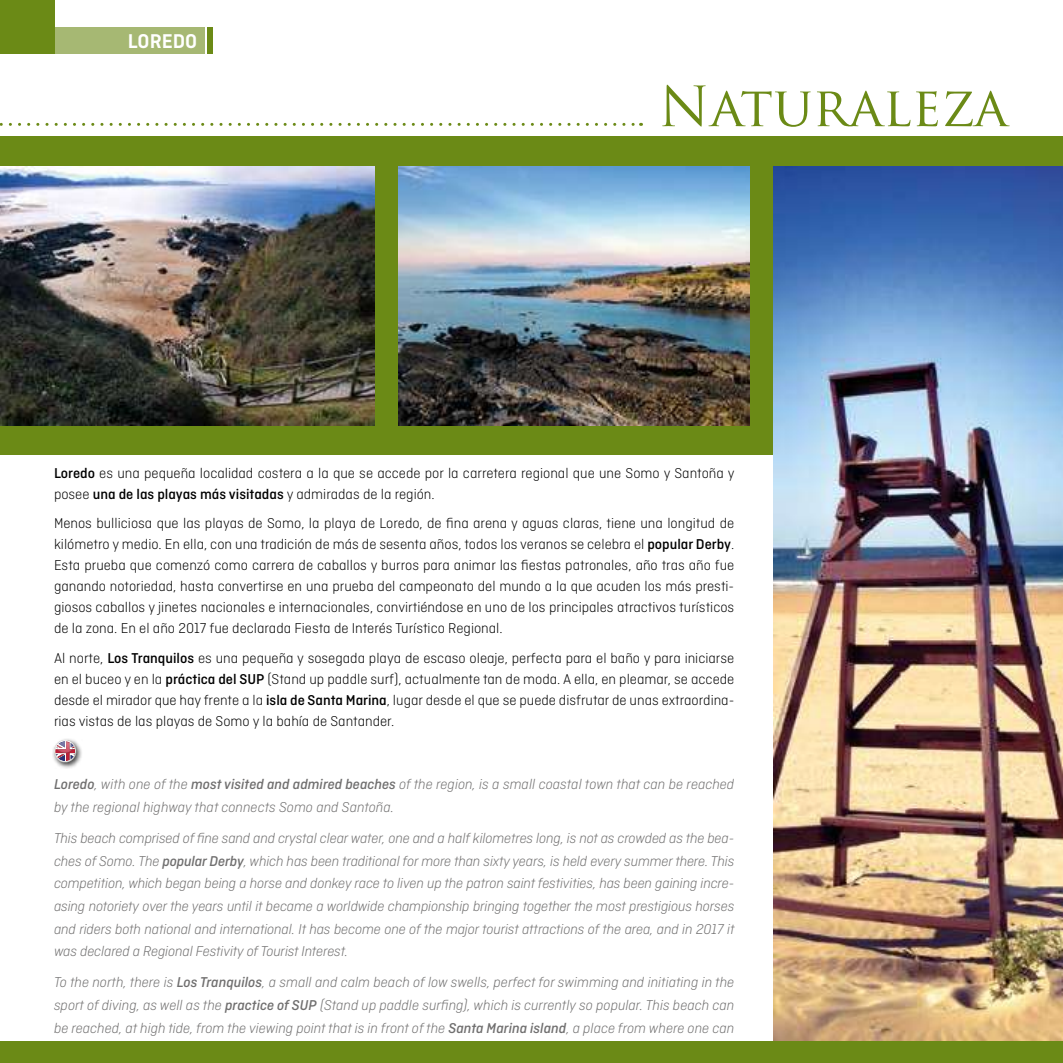
<style>
.page{position:relative;width:1063px;height:1063px;background:#fff}
.page>*{position:absolute;margin:0;border:0;box-sizing:border-box;transform-origin:0 0}
.t1{font:54px "Trajan Pro";color:#6b8a16}
.t2{font:600 21px "Ciutadella";color:#fff}
.t3{font:300 15px/21px "Ciutadella";color:#000;text-align:justify}
.t4{font:italic 300 15px/22.6px "Ciutadella";color:#706f6f;text-align:justify}
.s1{font-weight:500}
</style>
<div class="page">
<div style="left:0;top:1042px;width:1063px;height:21px;background:#6b8a16"></div>
<div style="left:0;top:136px;width:1063px;height:318px;background:#6b8a16"></div>
<div style="left:52px;top:738px;width:31px;height:31px;background:#000;opacity:.75"></div>
<svg style="left:53px;top:740px;width:23px;height:22px"></svg>
<svg style="left:0;top:123px;width:642px;height:3px"></svg>
<div style="left:54px;top:27px;width:150px;height:27px;background:#a6b873"></div>
<div style="left:0;top:0;width:54px;height:54px;background:#6b8a16"></div>
<div style="left:207px;top:27px;width:6px;height:27px;background:#6b8a16"></div>
<img style="left:0;top:167px;width:375px;height:259px">
<img style="left:398px;top:167px;width:352px;height:259px">
<img style="left:774px;top:167px;width:288px;height:874px">
<h2 class="t2" style="left:128px;top:30px;width:71px">LOREDO</h2>
<h1 class="t1" style="left:659px;top:72px;width:350px">Naturaleza</h1>
<p class="t3" style="left:54px;top:462px;width:682px"><span class="s1">Loredo</span> es una pequeña localidad costera a la que se accede por la carretera regional que une Somo y Santoña y posee <span class="s1">una de las playas más visitadas</span> y admiradas de la región.</p>
<p class="t3" style="left:54px;top:513px;width:682px">Menos bulliciosa que las playas de Somo, la playa de Loredo, de fina arena y aguas claras, tiene una longitud de kilómetro y medio. En ella, con una tradición de más de sesenta años, todos los veranos se celebra el <span class="s1">popular Derby</span>.<br>Esta prueba que comenzó como carrera de caballos y burros para animar las fiestas patronales, año tras año fue ganando notoriedad, hasta convertirse en una prueba del campeonato del mundo a la que acuden los más presti&shy;giosos caballos y jinetes nacionales e internacionales, convirtiéndose en uno de los principales atractivos turísticos de la zona. En el año 2017 fue declarada Fiesta de Interés Turístico Regional.</p>
<p class="t3" style="left:54px;top:647px;width:682px">Al norte, <span class="s1">Los Tranquilos</span> es una pequeña y sosegada playa de escaso oleaje, perfecta para el baño y para iniciarse en el buceo y en la <span class="s1">práctica del SUP</span> (Stand up paddle surf), actualmente tan de moda. A ella, en pleamar, se accede desde el mirador que hay frente a la <span class="s1">isla de Santa Marina</span>, lugar desde el que se puede disfrutar de unas extraordina&shy;rias vistas de las playas de Somo y la bahía de Santander.</p>
<p class="t4" style="left:54px;top:773px;width:682px"><span class="s1">Loredo</span>, with one of the <span class="s1">most visited and admired beaches</span> of the region, is a small coastal town that can be reached by the regional highway that connects Somo and Santoña.</p>
<p class="t4" style="left:54px;top:827px;width:682px">This beach comprised of fine sand and crystal clear water, one and a half kilometres long, is not as crowded as the bea&shy;ches of Somo. The <span class="s1">popular Derby</span>, which has been traditional for more than sixty years, is held every summer there. This competition, which began being a horse and donkey race to liven up the patron saint festivities, has been gaining incre&shy;asing notoriety over the years until it became a worldwide championship bringing together the most prestigious horses and riders both national and international. It has become one of the major tourist attractions of the area, and in 2017 it was declared a Regional Festivity of Tourist Interest.</p>
<p class="t4" style="left:54px;top:971px;width:682px">To the north, there is <span class="s1">Los Tranquilos</span>, a small and calm beach of low swells, perfect for swimming and initiating in the sport of diving, as well as the <span class="s1">practice of SUP</span> (Stand up paddle surfing), which is currently so popular. This beach can be reached, at high tide, from the viewing point that is in front of the <span class="s1">Santa Marina island</span>, a place from where one can</p>
</div>
